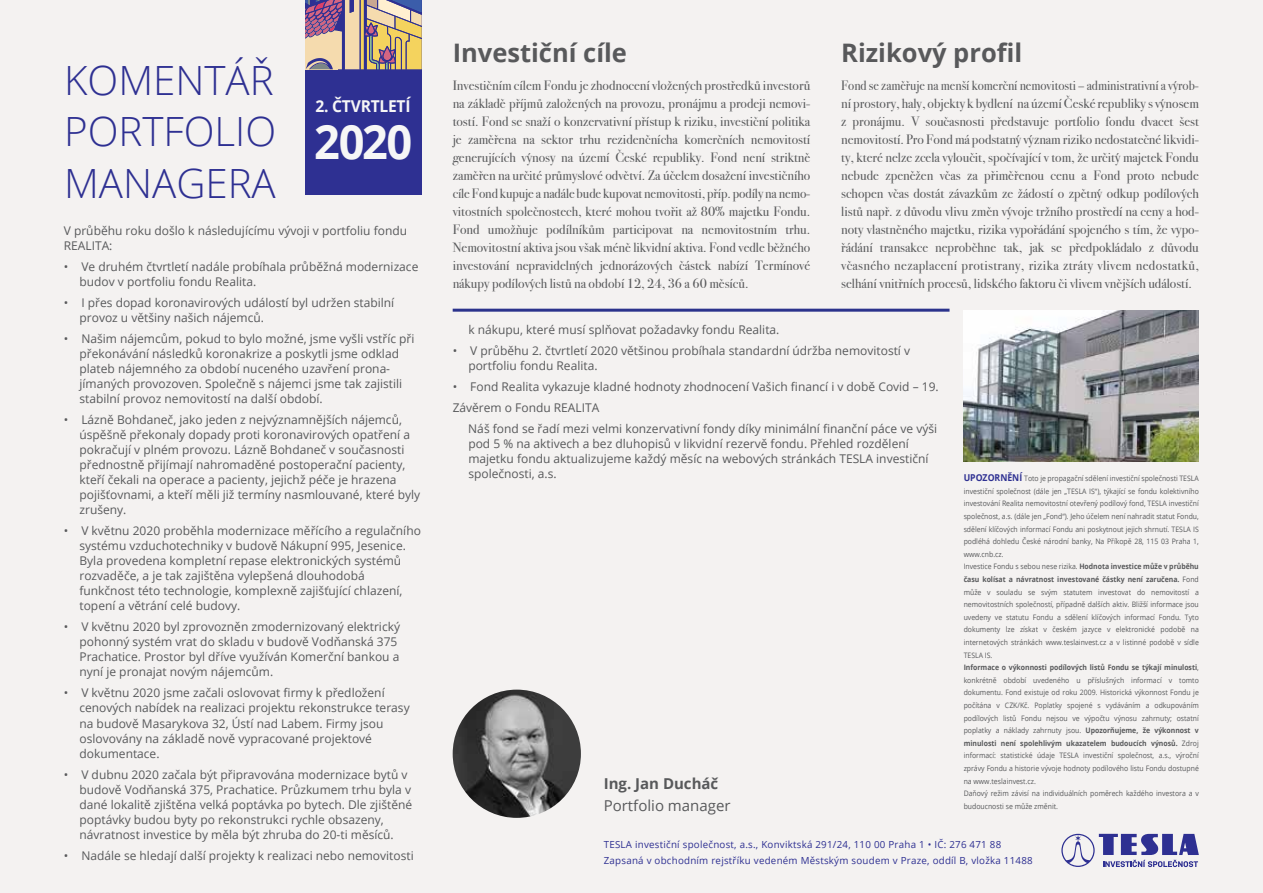
<style>
.page{position:relative;width:1263px;height:893px;background:#f4f2f1}
.page>*{position:absolute;margin:0;border:0;box-sizing:border-box;transform-origin:0 0}
.t1{font:700 47.4px "Open Sans";color:#f6f6f6;scale:.95 1}
.t2{font:300 40.35px/51.4px "Open Sans";color:#2e3092;text-align:justify}
.t3{font:700 25.5px "Open Sans";color:#58595b}
.t4{font:700 16.35px "Open Sans";letter-spacing:-.015em;color:#f6f6f6;scale:.95 1}
.t5{font:15px "Open Sans";color:#58595b}
.t6{font:700 15px "Open Sans";color:#58595b}
.t7{font:13.5px/18px "Bodoni Svty Two ITCTT";color:#58595b;text-align:justify;scale:.95 1}
.t8{font:13.5px/18px "Bodoni Svty Two ITCTT";color:#58595b;text-align:justify}
.t9{font:12px/15px "Open Sans";color:#58595b}
.t10{font:9.75px/16.5px "Open Sans";letter-spacing:.025em;color:#2e3092}
.t11{font:7.5px/12.6px "Open Sans";color:#58595b;scale:.92 1}
.s1{font-weight:700;font-size:9.45px;color:#2e3092}
.s2{font-weight:700}
</style>
<div class="page">
<svg style="left:1061px;top:834px;width:138px;height:33px"></svg>
<div style="left:305px;top:0;width:117px;height:194px;background:#2e3092"></div>
<svg style="left:305px;top:0;width:117px;height:69px"></svg>
<img style="left:453px;top:690px;width:128px;height:128px;border-radius:64px">
<hr style="left:453px;top:309px;width:496px;height:3px;background:#2b338c">
<img style="left:964px;top:310px;width:235px;height:152px">
<h2 class="t2" style="left:64px;top:53px;width:214px">KOMENTÁŘ PORTFOLIO MANAGERA</h2>
<h3 class="t4" style="left:316px;top:95px;width:101px">2. ČTVRTLETÍ</h3>
<h1 class="t1" style="left:314px;top:109px;width:105px">2020</h1>
<p class="t9" style="left:64px;top:223px;width:345px">V průběhu roku došlo k následujícímu vývoji v portfoliu fondu<br>REALITA:</p>
<p class="t9" style="left:79px;top:259px;width:340px;text-indent:-16px">• Ve druhém čtvrtletí nadále probíhala průběžná modernizace budov v portfoliu fondu Realita.</p>
<p class="t9" style="left:79px;top:295px;width:316px;text-indent:-16px">• I přes dopad koronavirových událostí byl udržen stabilní provoz u většiny našich nájemců.</p>
<p class="t9" style="left:79px;top:331px;width:337px;text-indent:-16px">• Našim nájemcům, pokud to bylo možné, jsme vyšli vstříc při překonávání následků koronakrize a poskytli jsme odklad plateb nájemného za období nuceného uzavření prona&shy;jímaných provozoven. Společně s nájemci jsme tak zajistili stabilní provoz nemovitostí na další období.</p>
<p class="t9" style="left:79px;top:412px;width:342px;text-indent:-16px">• Lázně Bohdaneč, jako jeden z nejvýznamnějších nájemců, úspěšně překonaly dopady proti koronavirových opatření a pokračují v plném provozu. Lázně Bohdaneč v současnosti přednostně přijímají nahromaděné postoperační pacienty, kteří čekali na operace a pacienty, jejichž péče je hrazena pojišťovnami, a kteří měli již termíny nasmlouvané, které byly zrušeny.</p>
<p class="t9" style="left:79px;top:523px;width:343px;text-indent:-16px">• V květnu 2020 proběhla modernizace měřícího a regulačního systému vzduchotechniky v budově Nákupní 995, Jesenice.<br>Byla provedena kompletní repase elektronických systémů rozvaděče, a je tak zajištěna vylepšená dlouhodobá funkčnost této technologie, komplexně zajišťující chlazení, topení a větrání celé budovy.</p>
<p class="t9" style="left:79px;top:619px;width:322px;text-indent:-16px">• V květnu 2020 byl zprovozněn zmodernizovaný elektrický pohonný systém vrat do skladu v budově Vodňanská 375<br>Prachatice. Prostor byl dříve využíván Komerční bankou a nyní je pronajat novým nájemcům.</p>
<p class="t9" style="left:79px;top:685px;width:332px;text-indent:-16px">• V květnu 2020 jsme začali oslovovat firmy k předložení cenových nabídek na realizaci projektu rekonstrukce terasy na budově Masarykova 32, Ústí nad Labem. Firmy jsou oslovovány na základě nově vypracované projektové dokumentace.</p>
<p class="t9" style="left:79px;top:766px;width:334px;text-indent:-16px">• V dubnu 2020 začala být připravována modernizace bytů v budově Vodňanská 375, Prachatice. Průzkumem trhu byla v dané lokalitě zjištěna velká poptávka po bytech. Dle zjištěné poptávky budou byty po rekonstrukci rychle obsazeny, návratnost investice by měla být zhruba do 20-ti měsíců.</p>
<p class="t9" style="left:64px;top:847px;width:351px">• Nadále se hledají další projekty k realizaci nebo nemovitosti</p>
<h3 class="t3" style="left:453px;top:35px;width:176px">Investiční cíle</h3>
<p class="t8" style="left:453px;top:75px;width:359px">Investičním cílem Fondu je zhodnocení vložených prostředků investorů na základě příjmů založených na provozu, pronájmu a prodeji nemovi&shy;tostí. Fond se snaží o konzervativní přístup k riziku, investiční politika je zaměřena na sektor trhu rezidenčnícha komerčních nemovitostí generujících výnosy na území České republiky. Fond není striktně zaměřen na určité průmyslové odvětví. Za účelem dosažení investičního cíle Fond kupuje a nadále bude kupovat nemovitosti, příp. podíly na nemo&shy;vitostních společnostech, které mohou tvořit až 80% majetku Fondu.<br>Fond umožňuje podílníkům participovat na nemovitostním trhu.<br>Nemovitostní aktiva jsou však méně likvidní aktiva. Fond vedle běžného investování nepravidelných jednorázových částek nabízí Termínové nákupy podílových listů na období 12, 24, 36 a 60 měsíců.</p>
<h3 class="t3" style="left:841px;top:35px;width:182px">Rizikový profil</h3>
<p class="t7" style="left:841px;top:75px;width:378px">Fond se zaměřuje na menší komerční nemovitosti – administrativní a výrob&shy;ní prostory, haly, objekty k bydlení na území České republiky s výnosem z pronájmu. V současnosti představuje portfolio fondu dvacet šest nemovitostí. Pro Fond má podstatný význam riziko nedostatečné likvidi&shy;ty, které nelze zcela vyloučit, spočívající v tom, že určitý majetek Fondu nebude zpeněžen včas za přiměřenou cenu a Fond proto nebude schopen včas dostát závazkům ze žádostí o zpětný odkup podílových listů např. z důvodu vlivu změn vývoje tržního prostředí na ceny a hod&shy;noty vlastněného majetku, rizika vypořádání spojeného s tím, že vypo&shy;řádání transakce neproběhne tak, jak se předpokládalo z důvodu včasného nezaplacení protistrany, rizika ztráty vlivem nedostatků, selhání vnitřních procesů, lidského faktoru či vlivem vnějších událostí.</p>
<p class="t9" style="left:468px;top:321px;width:313px">k nákupu, které musí splňovat požadavky fondu Realita.</p>
<p class="t9" style="left:468px;top:342px;width:443px;text-indent:-16px">• V průběhu 2. čtvrtletí 2020 většinou probíhala standardní údržba nemovitostí v portfoliu fondu Realita.</p>
<p class="t9" style="left:453px;top:375px;width:488px;line-height:21px">• Fond Realita vykazuje kladné hodnoty zhodnocení Vašich financí i v době Covid – 19.<br>Závěrem o Fondu REALITA</p>
<p class="t9" style="left:468px;top:420px;width:470px">Náš fond se řadí mezi velmi konzervativní fondy díky minimální finanční páce ve výši pod 5 % na aktivech a bez dluhopisů v likvidní rezervě fondu. Přehled rozdělení majetku fondu aktualizujeme každý měsíc na webových stránkách TESLA investiční společnosti, a.s.</p>
<p class="t6" style="left:604px;top:772px;width:116px">Ing. Jan Ducháč</p>
<p class="t5" style="left:604px;top:795px;width:128px">Portfolio manager</p>
<p class="t11" style="left:964px;top:472px;width:257px"><span class="s1">UPOZORNĚNÍ</span> Toto je propagační sdělení investiční společnosti TESLA investiční společnost (dále jen „TESLA IS“), týkající se fondu kolektivního investování Realita nemovitostní otevřený podílový fond, TESLA investiční společnost, a.s. (dále jen „Fond“). Jeho účelem není nahradit statut Fondu, sdělení klíčových informací Fondu ani poskytnout jejich shrnutí. TESLA IS podléhá dohledu České národní banky, Na Příkopě 28, 115 03 Praha 1, www.cnb.cz.<br>Investice Fondu s sebou nese rizika. <span class="s2">Hodnota investice může v průběhu času kolísat a návratnost investované částky není zaručena.</span> Fond může v souladu se svým statutem investovat do nemovitostí a nemovitostních společností, případně dalších aktiv. Bližší informace jsou uvedeny ve statutu Fondu a sdělení klíčových informací Fondu. Tyto dokumenty lze získat v českém jazyce v elektronické podobě na internetových stránkách www.teslainvest.cz a v listinné podobě v sídle TESLA IS.<br><span class="s2">Informace o výkonnosti podílových listů Fondu se týkají minulosti</span>, konkrétně období uvedeného u příslušných informací v tomto dokumentu. Fond existuje od roku 2009. Historická výkonnost Fondu je počítána v CZK/Kč. Poplatky spojené s vydáváním a odkupováním podílových listů Fondu nejsou ve výpočtu výnosu zahrnuty; ostatní poplatky a náklady zahrnuty jsou. <span class="s2">Upozorňujeme, že výkonnost v minulosti není spolehlivým ukazatelem budoucích výnosů.</span> Zdroj informací: statistické údaje TESLA investiční společnost, a.s., výroční zprávy Fondu a historie vývoje hodnoty podílového listu Fondu dostupné na www.teslainvest.cz.<br>Daňový režim závisí na individuálních poměrech každého investora a v budoucnosti se může změnit.</p>
<p class="t10" style="left:604px;top:835px;width:431px">TESLA investiční společnost, a.s., Konviktská 291/24, 110 00 Praha 1 • IČ: 276 471 88<br>Zapsaná v obchodním rejstříku vedeném Městským soudem v Praze, oddíl B, vložka 11488</p>
</div>
